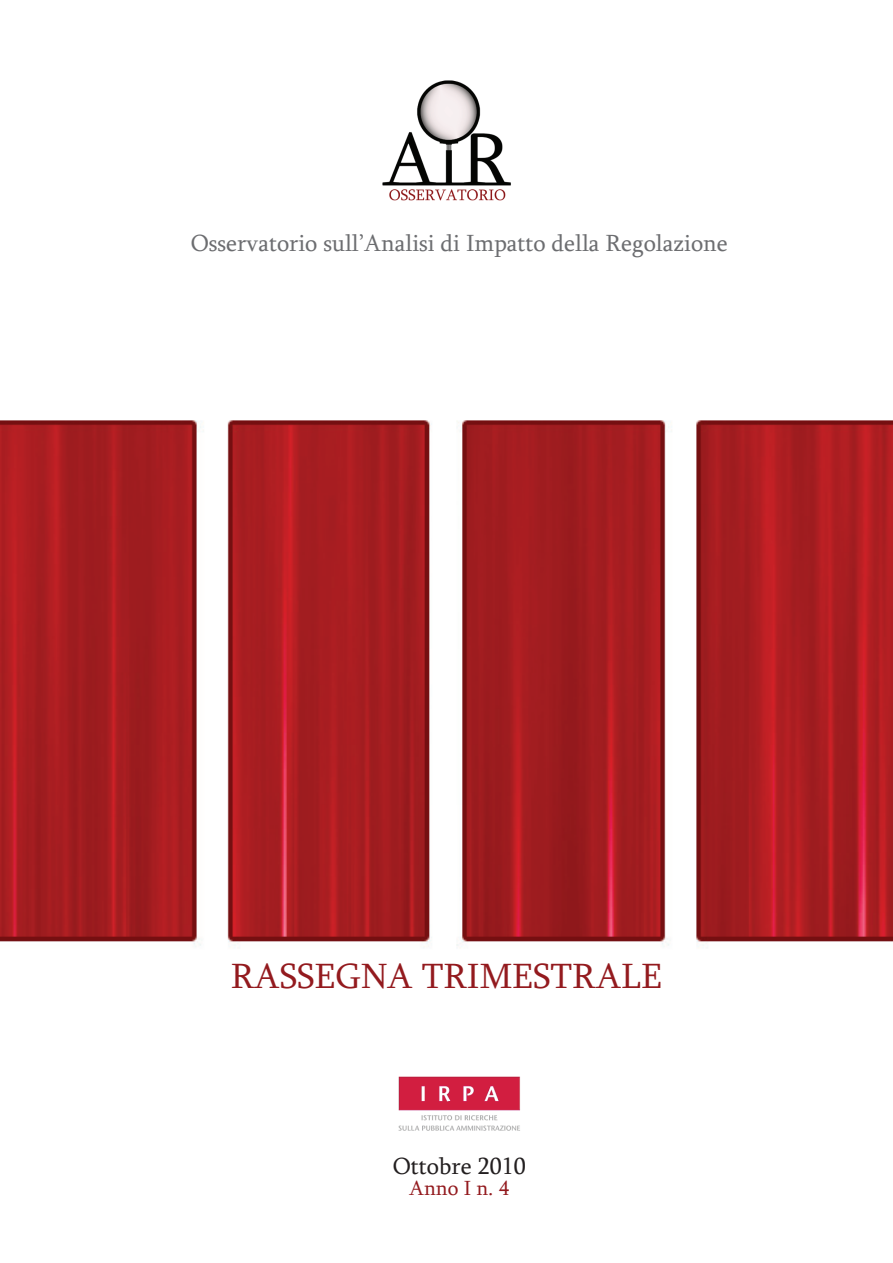
<style>
.page{position:relative;width:893px;height:1263px;background:#fff}
.page>*{position:absolute;margin:0;border:0;box-sizing:border-box;transform-origin:0 0}
.t1{font:36px "Sylfaen";color:#931a1e}
.t2{font:24px "Sylfaen";color:#6c6d70}
.t3{font:24px "Sylfaen";color:#231f20}
.t4{font:21px "Sylfaen";color:#931a1e}
</style>
<div class="page">
<img style="left:0;top:420px;width:892px;height:527px">
<img style="left:382px;top:80px;width:129px;height:121px">
<img style="left:398px;top:1076px;width:123px;height:55px">
<p class="t2" style="left:191px;top:226px;width:539px">Osservatorio sull’Analisi di Impatto della Regolazione</p>
<h1 class="t1" style="left:231px;top:951px;width:433px">RASSEGNA TRIMESTRALE</h1>
<p class="t3" style="left:393px;top:1149px;width:134px">Ottobre 2010</p>
<p class="t4" style="left:409px;top:1173px;width:102px">Anno I n. 4</p>
</div>
